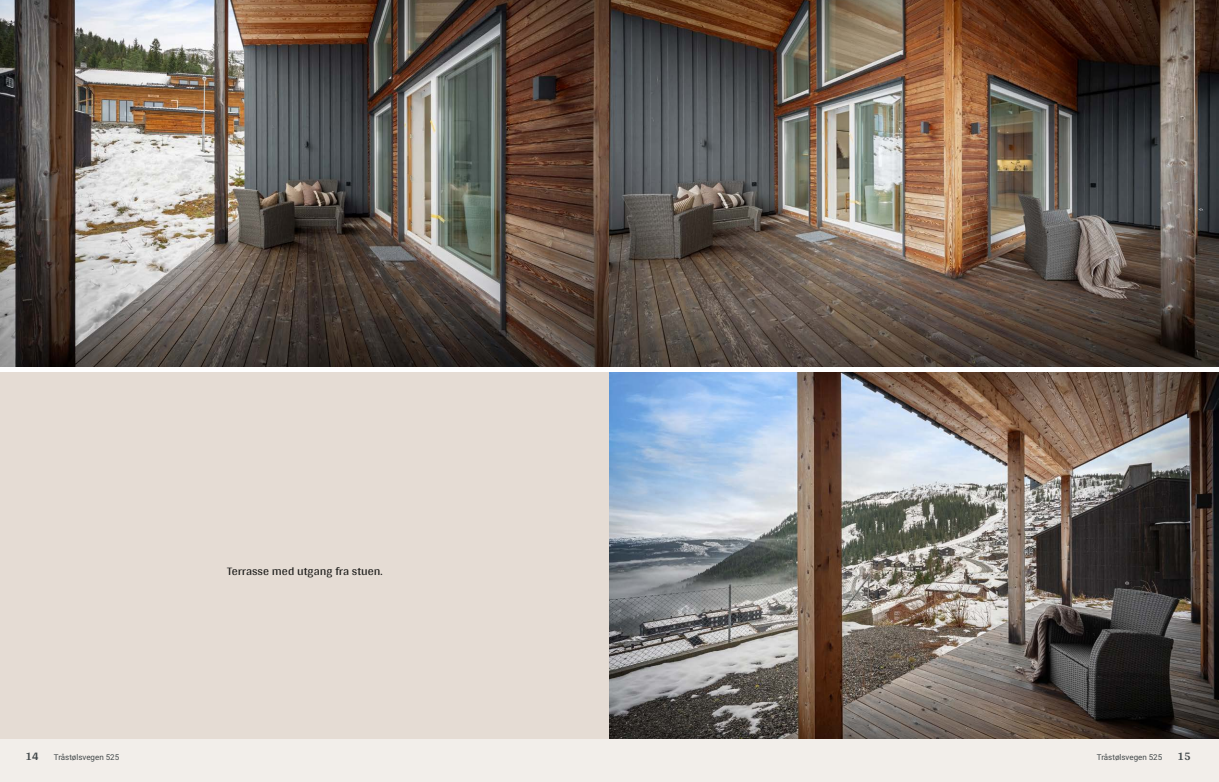
<style>
.page{position:relative;width:1219px;height:782px;background:#fff}
.page>*{position:absolute;margin:0;border:0;box-sizing:border-box;transform-origin:0 0}
.t1{font:12px "Arya";color:#1d1d1b}
.t2{font:700 12px "Arya";color:#414749}
.t3{font:8px "Roboto Vitec";color:#414749}
</style>
<div class="page">
<img style="left:0;top:0;width:609px;height:367px">
<div style="left:0;top:739px;width:612px;height:42px;background:#f2eeea"></div>
<div style="left:0;top:372px;width:612px;height:367px;background:#e5dcd4"></div>
<img style="left:609px;top:0;width:610px;height:367px">
<img style="left:609px;top:372px;width:610px;height:367px">
<div style="left:607px;top:739px;width:612px;height:42px;background:#f2eeea"></div>
<h1 class="t2" style="left:26px;top:749px;width:15px">14</h1>
<p class="t3" style="left:54px;top:751px;width:67px">Tråstølsvegen 525</p>
<h1 class="t1" style="left:227px;top:563px;width:157px">Terrasse med utgang fra stuen.</h1>
<p class="t3" style="left:1097px;top:751px;width:67px">Tråstølsvegen 525</p>
<h1 class="t2" style="left:1177px;top:749px;width:15px">15</h1>
</div>
